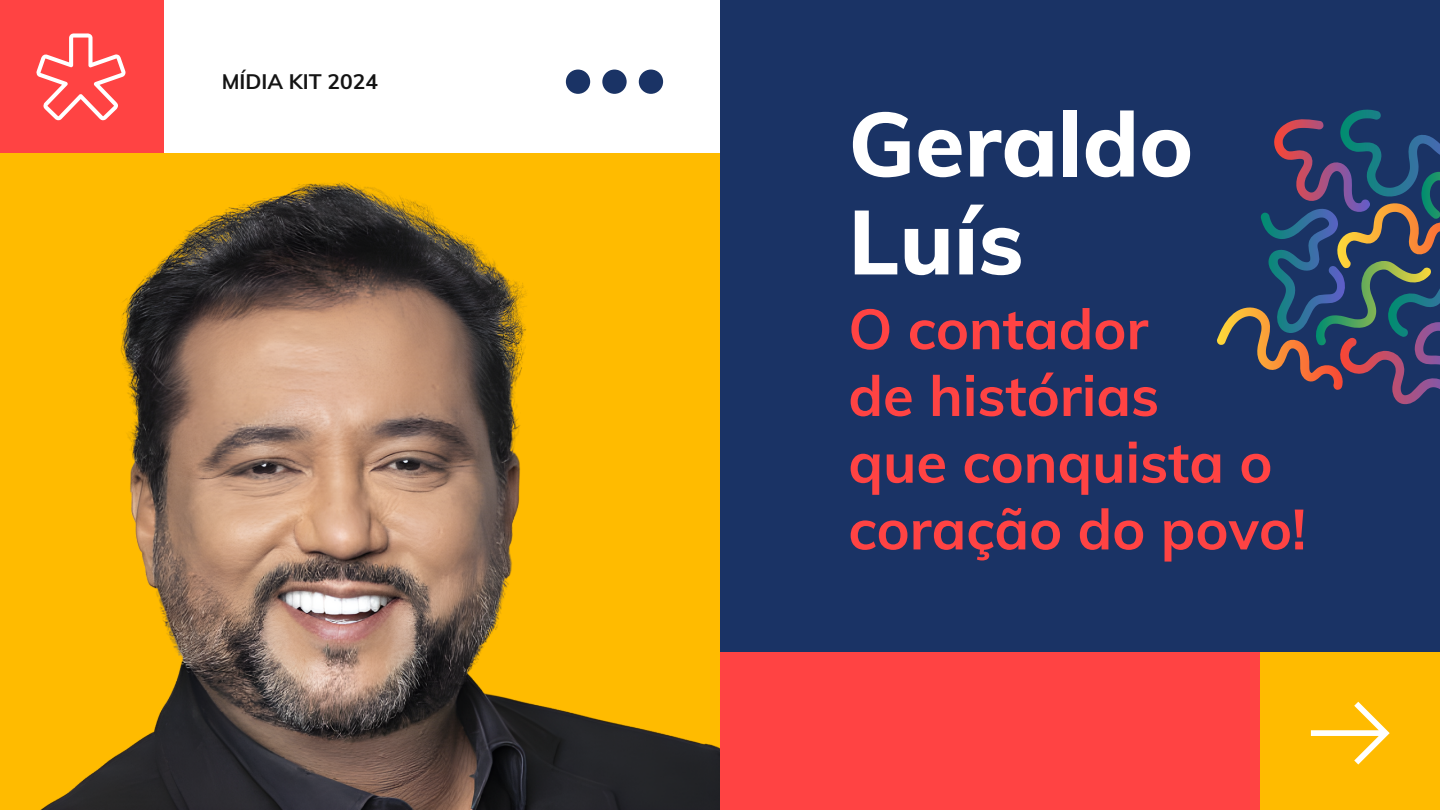
<style>
.page{position:relative;width:1440px;height:810px;background:#fff}
.page>*{position:absolute;margin:0;border:0;box-sizing:border-box;transform-origin:0 0}
.t1{font:800 89.8px/97.9px "Muli";color:#fff}
.t2{font:700 56px/66.7px "Muli";color:#ff4343}
.t3{font:700 21px "Muli";color:#141414}
</style>
<div class="page">
<div style="left:720px;top:0;width:720px;height:652px;background:#1a3365"></div>
<div style="left:720px;top:652px;width:720px;height:158px;background:#ff4343"></div>
<svg style="left:566px;top:70px;width:97px;height:24px"></svg>
<div style="left:0;top:0;width:164px;height:154px;background:#ff4343"></div>
<svg style="left:36px;top:33px;width:90px;height:87px"></svg>
<div style="left:1261px;top:652px;width:179px;height:158px;background:#fb0"></div>
<svg style="left:1311px;top:702px;width:79px;height:63px"></svg>
<img style="left:0;top:154px;width:720px;height:656px">
<svg style="left:1217px;top:109px;width:223px;height:296px"></svg>
<p class="t3" style="left:222px;top:68px;width:158px">MÍDIA KIT 2024</p>
<p class="t1" style="left:848px;top:94px;width:346px">Geraldo<br>Luís</p>
<p class="t2" style="left:848px;top:295px;width:459px">O contador<br>de histórias<br>que conquista o coração do povo!</p>
</div>
